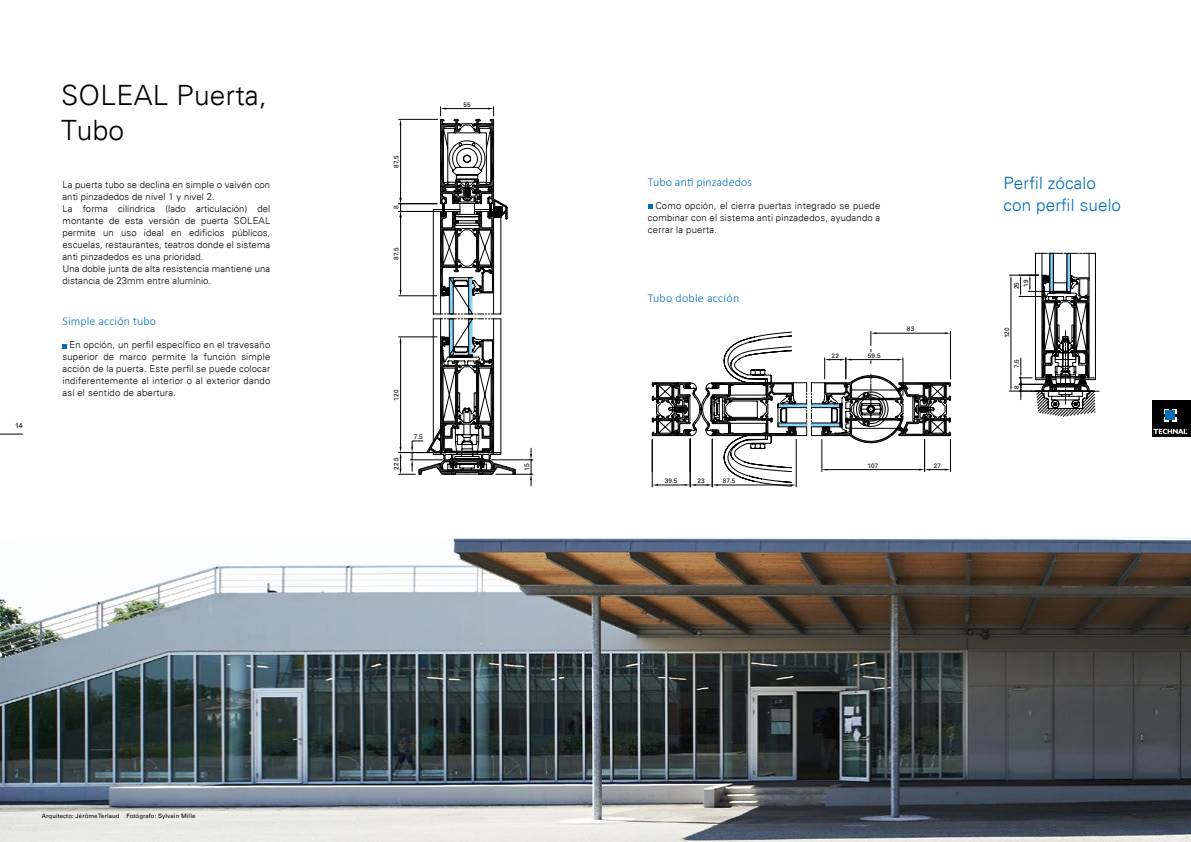
<style>
.page{position:relative;width:1191px;height:842px;background:#fff}
.page>*{position:absolute;margin:0;border:0;box-sizing:border-box;transform-origin:0 0}
.t1{font:300 28px/35px "Univers";letter-spacing:.01em;color:#000}
.t2{font:300 17px/22px "Univers";letter-spacing:.01em;color:#006eb7}
.t3{font:300 12px "Calibri";letter-spacing:.01em;color:#006eb7}
.t4{font:300 9.5px/12px "Univers";letter-spacing:.01em;color:#000;text-align:justify}
.t5{font:7px "Univers LT";color:#000}
.t6{font:6.7px "Helvetica";color:#000}
.t7{font:6.4px "Univers";letter-spacing:.03em;color:#000}
.t8{font:6px "Univers LT";letter-spacing:.01em;color:#000}
.s1{font-family:"Univers";font-size:6.4px}
.s2{font-family:"Helvetica";font-size:6.7px}
</style>
<div class="page">
<svg style="left:0;top:434px;width:23px;height:1px"></svg>
<div style="left:1152px;top:400px;width:39px;height:37px;background:#000"></div>
<svg style="left:1164px;top:409px;width:12px;height:12px"></svg>
<div style="left:1165px;top:411px;width:10px;height:9px;background:#006eb7"></div>
<svg style="left:1153px;top:429px;width:34px;height:5px"></svg>
<hr style="left:950px;top:439px;width:1px;height:33px;background:#000">
<hr style="left:950px;top:331px;width:1px;height:48px;background:#000">
<hr style="left:712px;top:439px;width:1px;height:48px;background:#000">
<hr style="left:796px;top:439px;width:1px;height:48px;background:#000">
<hr style="left:652px;top:439px;width:1px;height:48px;background:#000">
<hr style="left:690px;top:439px;width:1px;height:48px;background:#000">
<svg style="left:651px;top:331px;width:299px;height:155px"></svg>
<svg style="left:1009px;top:252px;width:90px;height:164px"></svg>
<svg style="left:1049px;top:253px;width:4px;height:38px"></svg>
<hr style="left:1067px;top:253px;width:3px;height:39px;background:#84d0f5">
<hr style="left:492px;top:460px;width:41px;height:1px;background:#000">
<hr style="left:496px;top:474px;width:37px;height:1px;background:#000">
<svg style="left:530px;top:448px;width:2px;height:38px"></svg>
<svg style="left:398px;top:107px;width:118px;height:368px"></svg>
<img style="left:0;top:537px;width:1191px;height:305px">
<svg style="left:62px;top:344px;width:5px;height:4px"></svg>
<svg style="left:648px;top:204px;width:4px;height:5px"></svg>
<p class="t5" style="left:15px;top:421px;width:9px">14</p>
<h1 class="t1" style="left:61px;top:78px;width:207px">SOLEAL Puerta,<br>Tubo</h1>
<p class="t4" style="left:62px;top:179px;width:209px;text-align:left">La puerta tubo se declina en simple o vaivén con anti pinzadedos de nivel 1 y nivel 2.<br>La forma cilíndrica (lado articulación) del montante de esta versión de puerta SOLEAL permite un uso ideal en edificios públicos, escuelas, restaurantes, teatros donde el sistema anti pinzadedos es una prioridad.<br>Una doble junta de alta resistencia mantiene una distancia de 23mm entre aluminio.</p>
<p class="t3" style="left:62px;top:314px;width:95px">Simple acción tubo</p>
<p class="t4" style="left:62px;top:339px;width:209px;text-indent:7px">En opción, un perfil específico en el travesaño superior de marco permite la función simple acción de la puerta. Este perfil se puede colocar indiferentemente al interior o al exterior dando así el sentido de abertura.</p>
<p class="t7" style="left:392px;top:168px;width:14px;rotate:-90deg">87.5</p>
<p class="t7" style="left:392px;top:209px;width:5px;rotate:-90deg">8</p>
<p class="t7" style="left:392px;top:260px;width:14px;rotate:-90deg">87.5</p>
<p class="t7" style="left:463px;top:100px;width:9px">55</p>
<p class="t7" style="left:392px;top:400px;width:12px;rotate:-90deg">120</p>
<p class="t6" style="left:414px;top:433px;width:11px">7<span class="s1">.</span>5</p>
<p class="t7" style="left:392px;top:470px;width:14px;rotate:-90deg">22.5</p>
<p class="t7" style="left:523px;top:471px;width:9px;rotate:-90deg">1<span class="s2">5</span></p>
<p class="t3" style="left:648px;top:174px;width:106px">Tubo anti pinzadedos</p>
<p class="t4" style="left:648px;top:199px;width:234px;text-indent:7px">Como opción, el cierra puertas integrado se puede combinar con el sistema anti pinzadedos, ayudando a cerrar la puerta.</p>
<p class="t3" style="left:648px;top:291px;width:93px">Tubo doble acción</p>
<p class="t7" style="left:664px;top:477px;width:14px">39.5</p>
<p class="t7" style="left:697px;top:477px;width:9px">23</p>
<p class="t7" style="left:722px;top:477px;width:14px">87.5</p>
<p class="t7" style="left:831px;top:351px;width:9px">22</p>
<p class="t7" style="left:868px;top:351px;width:14px">59.5</p>
<p class="t7" style="left:907px;top:325px;width:9px">83</p>
<p class="t7" style="left:867px;top:461px;width:12px">107</p>
<p class="t7" style="left:933px;top:461px;width:9px">27</p>
<h2 class="t2" style="left:1003px;top:172px;width:119px">Perfil zócalo con perfil suelo</h2>
<p class="t7" style="left:1021px;top:287px;width:9px;rotate:-90deg">19</p>
<p class="t7" style="left:1012px;top:289px;width:9px;rotate:-90deg">25</p>
<p class="t7" style="left:1003px;top:338px;width:12px;rotate:-90deg">120</p>
<p class="t7" style="left:1012px;top:368px;width:10px;rotate:-90deg">7.5</p>
<p class="t7" style="left:1012px;top:389px;width:5px;rotate:-90deg">8</p>
<p class="t8" style="left:42px;top:812px;width:155px">Arquitecto: Jérôme Terlaud Fotógrafo: Sylvain Mille</p>
</div>
